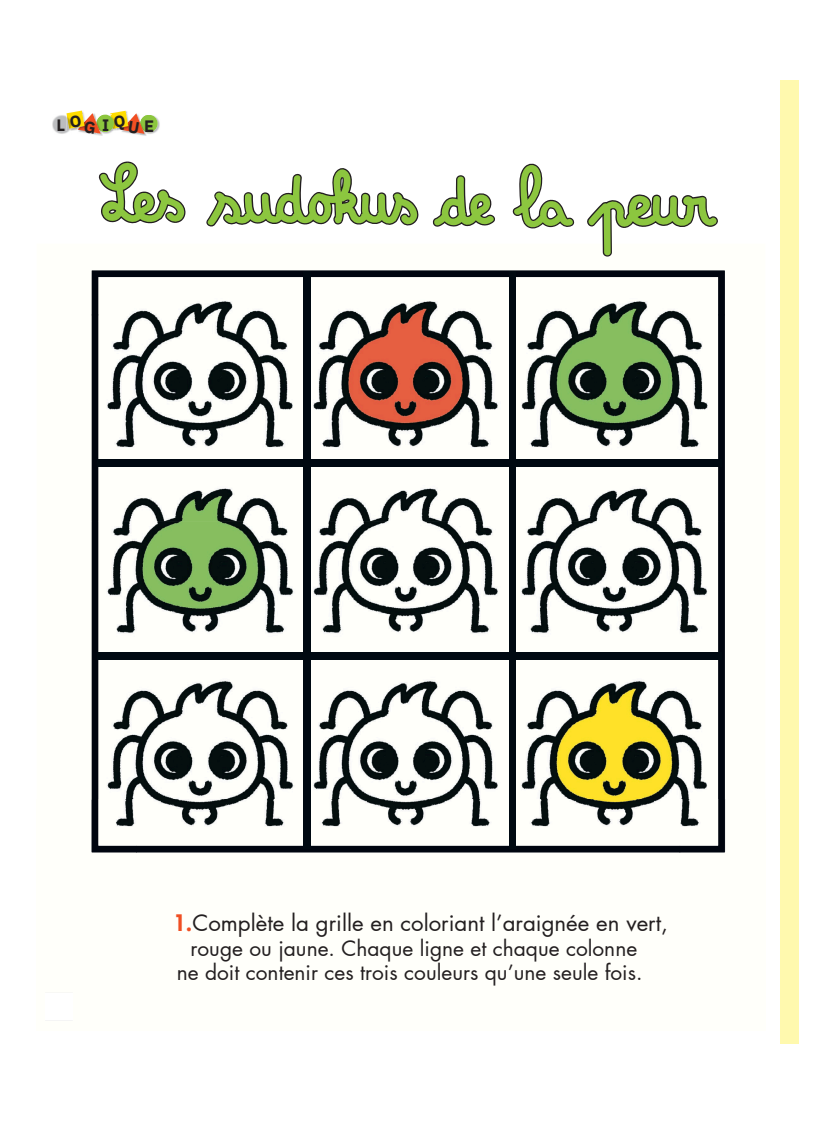
<style>
.page{position:relative;width:818px;height:1125px;background:#fff}
.page>*{position:absolute;margin:0;border:0;box-sizing:border-box;transform-origin:0 0}
.t1{font:22.25px "Futura LT Pro";color:#231f20}
.t2{font:20.88px "Futura LT Pro";color:#231f20}
.t3{font:700 16.5px "IBM Plex Sans";color:#231f20}
.s1{font-weight:800;color:#f04f23}
</style>
<div class="page">
<div style="left:780px;top:81px;width:18px;height:963px;background:#fff9ae"></div>
<img style="left:91px;top:270px;width:635px;height:583px">
<img style="left:92px;top:271px;width:632px;height:44px">
<img style="left:92px;top:315px;width:45px;height:537px">
<img style="left:679px;top:315px;width:45px;height:537px">
<div style="left:136px;top:846px;width:544px;height:6px;background:#00050f"></div>
<div style="left:310px;top:459px;width:408px;height:7px;background:#000911"></div>
<svg style="left:718px;top:459px;width:3px;height:7px"></svg>
<div style="left:98px;top:459px;width:206px;height:7px;background:#000911"></div>
<div style="left:303px;top:277px;width:7px;height:183px;background:#000911"></div>
<svg style="left:303px;top:272px;width:7px;height:5px"></svg>
<div style="left:303px;top:466px;width:7px;height:380px;background:#000911"></div>
<svg style="left:303px;top:846px;width:7px;height:2px"></svg>
<div style="left:303px;top:459px;width:7px;height:7px;background:#000911"></div>
<div style="left:509px;top:277px;width:7px;height:376px;background:#000911"></div>
<svg style="left:509px;top:272px;width:7px;height:5px"></svg>
<div style="left:509px;top:659px;width:7px;height:187px;background:#000911"></div>
<svg style="left:509px;top:846px;width:7px;height:2px"></svg>
<div style="left:515px;top:652px;width:203px;height:7px;background:#000911"></div>
<svg style="left:718px;top:652px;width:3px;height:7px"></svg>
<div style="left:98px;top:652px;width:411px;height:7px;background:#000911"></div>
<div style="left:509px;top:652px;width:7px;height:7px;background:#000911"></div>
<svg style="left:99px;top:161px;width:87px;height:63px"></svg>
<svg style="left:207px;top:168px;width:211px;height:58px"></svg>
<svg style="left:433px;top:175px;width:62px;height:52px"></svg>
<svg style="left:587px;top:195px;width:131px;height:62px"></svg>
<svg style="left:512px;top:164px;width:62px;height:65px"></svg>
<img style="left:152px;top:115px;width:6px;height:17px">
<div style="left:140px;top:115px;width:18px;height:17px;background:#8cc63f;border-radius:50%"></div>
<img style="left:135px;top:134px;width:12px;height:2px">
<img style="left:92px;top:134px;width:11px;height:2px">
<img style="left:52px;top:115px;width:14px;height:19px">
<svg style="left:66px;top:111px;width:81px;height:23px"></svg>
<p class="t3" style="left:57px;top:114px;width:10px">L</p>
<p class="t3" style="left:102px;top:115px;width:9px">I</p>
<p class="t3" style="left:144px;top:115px;width:11px">E</p>
<p class="t1" style="left:173px;top:913px;width:496px"><span class="s1">1.</span>Complète la grille en coloriant l’araignée en vert,</p>
<p class="t2" style="left:190px;top:939px;width:448px">rouge ou jaune. Chaque ligne et chaque colonne</p>
<p class="t2" style="left:177px;top:963px;width:467px">ne doit contenir ces trois couleurs qu’une seule fois.</p>
</div>
